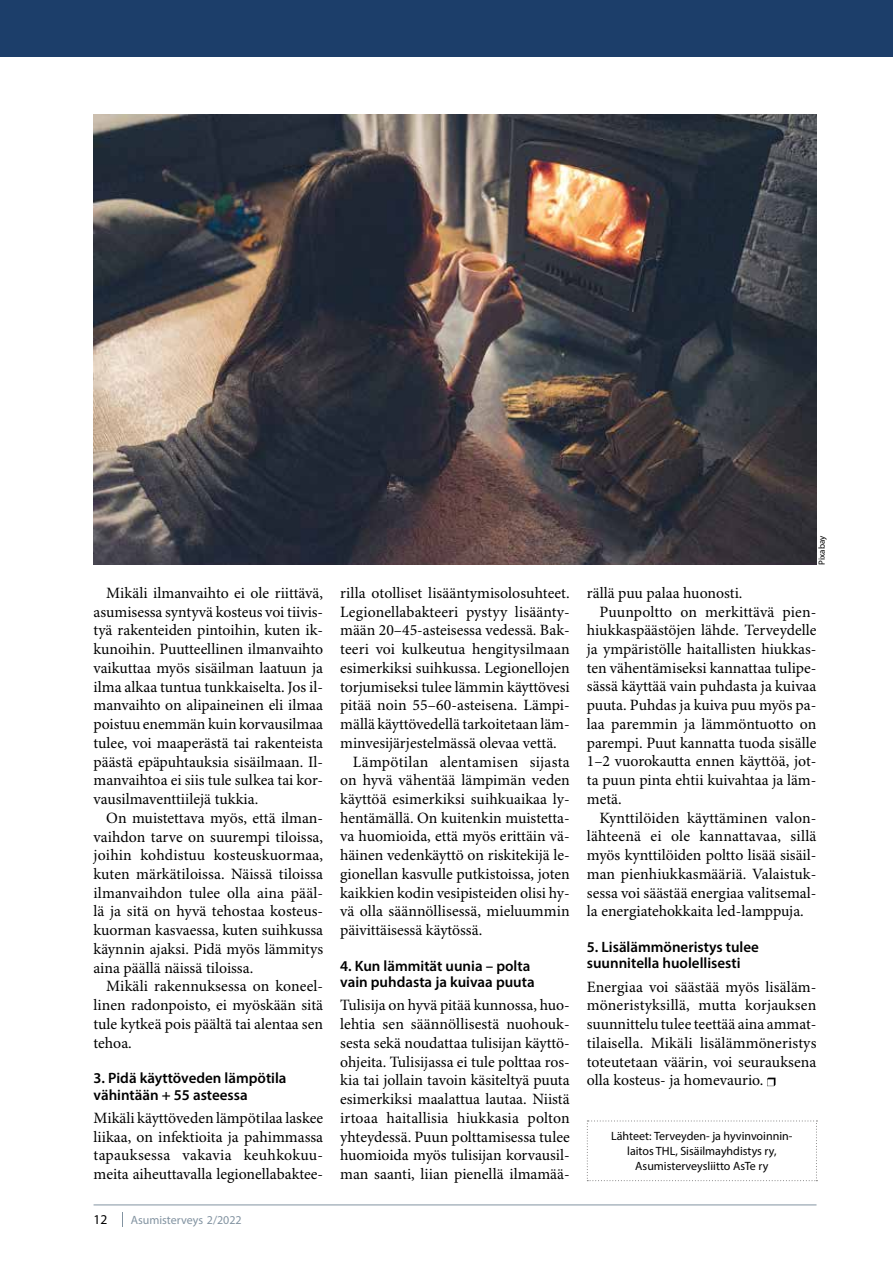
<style>
.page{position:relative;width:893px;height:1263px;background:#fff}
.page>*{position:absolute;margin:0;border:0;box-sizing:border-box;transform-origin:0 0}
.t1{font:15.75px/18.8px "Minion Pro";color:#000;text-align:justify}
.t2{font:600 15px/16.5px "Myriad Pro";color:#000}
.t3{font:13.5px "Myriad Pro";color:#000}
.t4{font:12px/15px "Myriad Pro";color:#000;text-align:center}
.t5{font:12px "Myriad Pro";color:#8293a1}
.t6{font:9px "Myriad Pro";color:#000}
</style>
<div class="page">
<svg style="left:122px;top:1212px;width:1px;height:14px"></svg>
<hr style="left:94px;top:1205px;width:722px;height:1px;background:#8293a1">
<img style="left:94px;top:115px;width:723px;height:450px">
<svg style="left:767px;top:1077px;width:8px;height:9px"></svg>
<div style="left:0;top:0;width:893px;height:56px;background:#1c3e6a"></div>
<svg style="left:587px;top:1120px;width:230px;height:61px"></svg>
<p class="t1" style="left:94px;top:584px;width:231px;text-indent:13px">Mikäli ilmanvaihto ei ole riittävä, asumisessa syntyvä kosteus voi tiivis&shy;tyä rakenteiden pintoihin, kuten ik&shy;kunoihin. Puutteellinen ilmanvaihto vaikuttaa myös sisäilman laatuun ja ilma alkaa tuntua tunkkaiselta. Jos il&shy;manvaihto on alipaineinen eli ilmaa poistuu enemmän kuin korvausilmaa tulee, voi maaperästä tai rakenteista päästä epäpuhtauksia sisäilmaan. Il&shy;manvaihtoa ei siis tule sulkea tai kor&shy;vausilmaventtiilejä tukkia.</p>
<p class="t1" style="left:94px;top:809px;width:231px;text-indent:13px">On muistettava myös, että ilman&shy;vaihdon tarve on suurempi tiloissa, joihin kohdistuu kosteuskuormaa, kuten märkätiloissa. Näissä tiloissa ilmanvaihdon tulee olla aina pääl&shy;lä ja sitä on hyvä tehostaa kosteus&shy;kuorman kasvaessa, kuten suihkussa käynnin ajaksi. Pidä myös lämmitys aina päällä näissä tiloissa.</p>
<p class="t1" style="left:94px;top:978px;width:231px;text-indent:13px">Mikäli rakennuksessa on koneel&shy;linen radonpoisto, ei myöskään sitä tule kytkeä pois päältä tai alentaa sen tehoa.</p>
<p class="t2" style="left:94px;top:1069px;width:195px">3. Pidä käyttöveden lämpötila vähintään + 55 asteessa</p>
<p class="t1" style="left:94px;top:1109px;width:231px">Mikäli käyttöveden lämpötilaa laskee liikaa, on infektioita ja pahimmassa tapauksessa vakavia keuhkokuu&shy;meita aiheuttavalla legionellabaktee-</p>
<p class="t3" style="left:94px;top:1211px;width:15px">12</p>
<p class="t5" style="left:131px;top:1212px;width:112px">Asumisterveys 2/2022</p>
<p class="t1" style="left:340px;top:584px;width:231px">rilla otolliset lisääntymisolosuhteet.</p>
<p class="t1" style="left:340px;top:603px;width:231px">Legionellabakteeri pystyy lisäänty-</p>
<p class="t1" style="left:340px;top:621px;width:231px">mään 20–45-asteisessa vedessä. Bak-</p>
<p class="t1" style="left:340px;top:640px;width:231px">teeri voi kulkeutua hengitysilmaan</p>
<p class="t1" style="left:340px;top:659px;width:231px">esimerkiksi suihkussa. Legionellojen</p>
<p class="t1" style="left:340px;top:678px;width:231px">torjumiseksi tulee lämmin käyttövesi</p>
<p class="t1" style="left:340px;top:696px;width:231px">pitää noin 55–60-asteisena. Lämpi-</p>
<p class="t1" style="left:340px;top:715px;width:231px">mällä käyttövedellä tarkoitetaan läm-</p>
<p class="t1" style="left:340px;top:734px;width:218px">minvesijärjestelmässä olevaa vettä.</p>
<p class="t1" style="left:353px;top:753px;width:218px">Lämpötilan alentamisen sijasta</p>
<p class="t1" style="left:340px;top:771px;width:231px">on hyvä vähentää lämpimän veden</p>
<p class="t1" style="left:340px;top:790px;width:231px">käyttöä esimerkiksi suihkuaikaa ly-</p>
<p class="t1" style="left:340px;top:809px;width:231px">hentämällä. On kuitenkin muistetta-</p>
<p class="t1" style="left:340px;top:828px;width:231px">va huomioida, että myös erittäin vä-</p>
<p class="t1" style="left:340px;top:846px;width:231px">häinen vedenkäyttö on riskitekijä le-</p>
<p class="t1" style="left:340px;top:865px;width:231px">gionellan kasvulle putkistoissa, joten</p>
<p class="t1" style="left:340px;top:884px;width:231px">kaikkien kodin vesipisteiden olisi hy-</p>
<p class="t1" style="left:340px;top:903px;width:231px">vä olla säännöllisessä, mieluummin</p>
<p class="t1" style="left:340px;top:921px;width:144px">päivittäisessä käytössä.</p>
<p class="t2" style="left:340px;top:957px;width:196px">4. Kun lämmität uunia – polta vain puhdasta ja kuivaa puuta</p>
<p class="t1" style="left:340px;top:996px;width:231px">Tulisija on hyvä pitää kunnossa, huo&shy;lehtia sen säännöllisestä nuohouk&shy;sesta sekä noudattaa tulisijan käyttö&shy;ohjeita. Tulisijassa ei tule polttaa ros&shy;kia tai jollain tavoin käsiteltyä puuta esimerkiksi maalattua lautaa. Niistä irtoaa haitallisia hiukkasia polton yhteydessä. Puun polttamisessa tulee huomioida myös tulisijan korvausil&shy;man saanti, liian pienellä ilmamää-</p>
<p class="t6" style="left:816px;top:565px;width:30px;rotate:-90deg">Pixabay</p>
<p class="t1" style="left:587px;top:584px;width:157px">rällä puu palaa huonosti.</p>
<p class="t1" style="left:600px;top:603px;width:218px">Puunpoltto on merkittävä pien-</p>
<p class="t1" style="left:587px;top:621px;width:231px">hiukkaspäästöjen lähde. Terveydelle</p>
<p class="t1" style="left:587px;top:640px;width:231px">ja ympäristölle haitallisten hiukkas-</p>
<p class="t1" style="left:587px;top:659px;width:231px">ten vähentämiseksi kannattaa tulipe-</p>
<p class="t1" style="left:587px;top:678px;width:231px">sässä käyttää vain puhdasta ja kuivaa</p>
<p class="t1" style="left:587px;top:696px;width:231px">puuta. Puhdas ja kuiva puu myös pa-</p>
<p class="t1" style="left:587px;top:715px;width:231px">laa paremmin ja lämmöntuotto on</p>
<p class="t1" style="left:587px;top:734px;width:231px">parempi. Puut kannatta tuoda sisälle</p>
<p class="t1" style="left:587px;top:753px;width:231px">1–2 vuorokautta ennen käyttöä, jot-</p>
<p class="t1" style="left:587px;top:771px;width:231px">ta puun pinta ehtii kuivahtaa ja läm-</p>
<p class="t1" style="left:587px;top:790px;width:36px">metä.</p>
<p class="t1" style="left:600px;top:809px;width:218px">Kynttilöiden käyttäminen valon-</p>
<p class="t1" style="left:587px;top:828px;width:231px">lähteenä ei ole kannattavaa, sillä</p>
<p class="t1" style="left:587px;top:846px;width:231px">myös kynttilöiden poltto lisää sisäil-</p>
<p class="t1" style="left:587px;top:865px;width:231px">man pienhiukkasmääriä. Valaistuk-</p>
<p class="t1" style="left:587px;top:884px;width:231px">sessa voi säästää energiaa valitsemal-</p>
<p class="t1" style="left:587px;top:903px;width:219px">la energiatehokkaita led-lamppuja.</p>
<p class="t2" style="left:587px;top:938px;width:174px">5. Lisälämmöneristys tulee suunnitella huolellisesti</p>
<p class="t1" style="left:587px;top:978px;width:231px">Energiaa voi säästää myös lisäläm&shy;möneristyksillä, mutta korjauksen suunnittelu tulee teettää aina ammat&shy;tilaisella. Mikäli lisälämmöneristys toteutetaan väärin, voi seurauksena olla kosteus- ja homevaurio.</p>
<p class="t4" style="left:611px;top:1128px;width:183px">Lähteet: Terveyden- ja hyvinvoinnin&shy;laitos THL, Sisäilmayhdistys ry,<br>Asumisterveysliitto AsTe ry</p>
</div>
